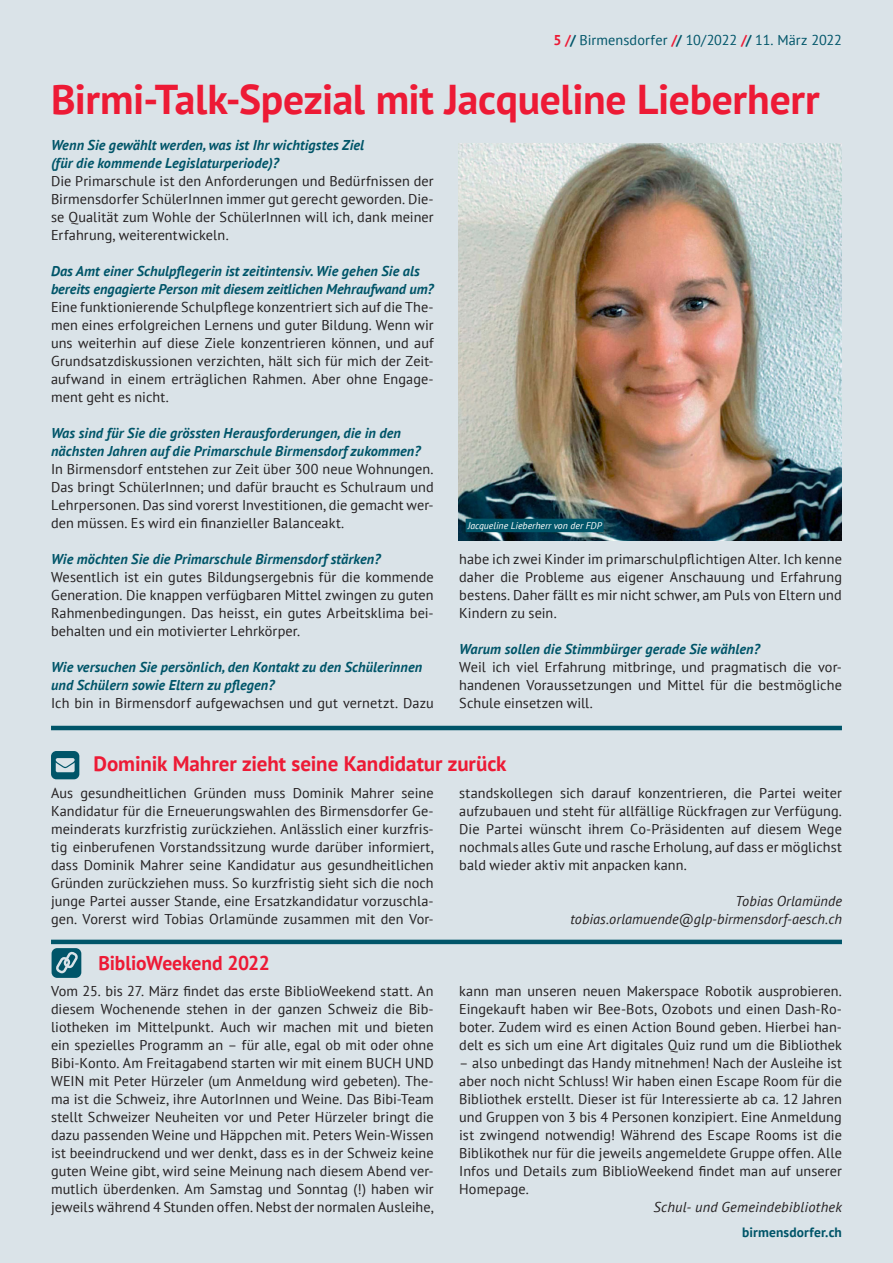
<style>
.page{position:relative;width:893px;height:1263px;background:#dae3e8}
.page>*{position:absolute;margin:0;border:0;box-sizing:border-box;transform-origin:0 0}
.t1{font:700 41.55px "PT Sans";letter-spacing:-.01em;color:#ed1a35}
.t2{font:700 21px "PT Sans";letter-spacing:-.005em;color:#ed1a35}
.t3{font:700 19.95px "PT Sans";letter-spacing:-.01em;color:#ed1a35}
.t4{font:14.25px/18px "PT Sans";letter-spacing:.005em;color:#231f20;text-align:justify}
.t5{font:italic 700 14.25px/18px "PT Sans";letter-spacing:.01em;color:#005569}
.t6{font:italic 14.25px/18px "PT Sans";letter-spacing:.01em;color:#231f20;text-align:right}
.t7{font:14.25px "PT Sans";letter-spacing:.005em;color:#005569}
.t8{font:700 13.5px "PT Sans";letter-spacing:.01em;color:#005569}
.t9{font:italic 9.75px "PT Sans";color:#fff}
.s1{font-weight:700;color:#ed1a35}
.s2{font-weight:700}
</style>
<div class="page">
<img style="left:459px;top:144px;width:383px;height:396px">
<div style="left:466px;top:519px;width:138px;height:13px;background:#005569"></div>
<hr style="left:51px;top:726px;width:791px;height:4px;background:#005569">
<hr style="left:51px;top:940px;width:791px;height:4px;background:#005569">
<svg style="left:51px;top:751px;width:28px;height:28px"></svg>
<svg style="left:52px;top:948px;width:29px;height:30px"></svg>
<p class="t7" style="left:553px;top:31px;width:290px"><span class="s1">5 /</span><span class="s2">/</span> Birmensdorfer <span class="s1">/</span><span class="s2">/</span> 10/2022 <span class="s1">/</span><span class="s2">/</span> 11. März 2022</p>
<h1 class="t1" style="left:51px;top:71px;width:770px">Birmi-Talk-Spezial mit Jacqueline Lieberherr</h1>
<p class="t5" style="left:51px;top:135px;width:315px">Wenn Sie gewählt werden, was ist Ihr wichtigstes Ziel (für die kommende Legislaturperiode)?</p>
<p class="t4" style="left:51px;top:171px;width:384px">Die Primarschule ist den Anforderungen und Bedürfnissen der Birmensdorfer SchülerInnen immer gut gerecht geworden. Die&shy;se Qualität zum Wohle der SchülerInnen will ich, dank meiner Erfahrung, weiterentwickeln.</p>
<p class="t5" style="left:51px;top:261px;width:384px">Das Amt einer Schulpflegerin ist zeitintensiv. Wie gehen Sie als bereits engagierte Person mit diesem zeitlichen Mehraufwand um?</p>
<p class="t4" style="left:51px;top:297px;width:384px">Eine funktionierende Schulpflege konzentriert sich auf die The&shy;men eines erfolgreichen Lernens und guter Bildung. Wenn wir uns weiterhin auf diese Ziele konzentrieren können, und auf Grundsatzdiskussionen verzichten, hält sich für mich der Zeit&shy;aufwand in einem erträglichen Rahmen. Aber ohne Engage&shy;ment geht es nicht.</p>
<p class="t5" style="left:51px;top:423px;width:371px">Was sind für Sie die grössten Herausforderungen, die in den nächsten Jahren auf die Primarschule Birmensdorf zukommen?</p>
<p class="t4" style="left:51px;top:459px;width:384px">In Birmensdorf entstehen zur Zeit über 300 neue Wohnungen.<br>Das bringt SchülerInnen; und dafür braucht es Schulraum und Lehrpersonen. Das sind vorerst Investitionen, die gemacht wer&shy;den müssen. Es wird ein finanzieller Balanceakt.</p>
<p class="t5" style="left:51px;top:549px;width:331px">Wie möchten Sie die Primarschule Birmensdorf stärken?</p>
<p class="t4" style="left:51px;top:567px;width:384px">Wesentlich ist ein gutes Bildungsergebnis für die kommende Generation. Die knappen verfügbaren Mittel zwingen zu guten Rahmenbedingungen. Das heisst, ein gutes Arbeitsklima bei&shy;behalten und ein motivierter Lehrkörper.</p>
<p class="t5" style="left:51px;top:657px;width:373px">Wie versuchen Sie persönlich, den Kontakt zu den Schülerinnen und Schülern sowie Eltern zu pflegen?</p>
<p class="t4" style="left:51px;top:693px;width:384px">Ich bin in Birmensdorf aufgewachsen und gut vernetzt. Dazu</p>
<p class="t9" style="left:468px;top:519px;width:136px">Jacqueline Lieberherr von der FDP</p>
<p class="t4" style="left:459px;top:549px;width:384px">habe ich zwei Kinder im primarschulpflichtigen Alter. Ich kenne daher die Probleme aus eigener Anschauung und Erfahrung bestens. Daher fällt es mir nicht schwer, am Puls von Eltern und Kindern zu sein.</p>
<p class="t5" style="left:459px;top:639px;width:302px">Warum sollen die Stimmbürger gerade Sie wählen?</p>
<p class="t4" style="left:459px;top:657px;width:384px">Weil ich viel Erfahrung mitbringe, und pragmatisch die vor&shy;handenen Voraussetzungen und Mittel für die bestmögliche Schule einsetzen will.</p>
<h2 class="t2" style="left:94px;top:750px;width:415px">Dominik Mahrer zieht seine Kandidatur zurück</h2>
<p class="t4" style="left:51px;top:783px;width:384px">Aus gesundheitlichen Gründen muss Dominik Mahrer seine Kandidatur für die Erneuerungswahlen des Birmensdorfer Ge&shy;meinderats kurzfristig zurückziehen. Anlässlich einer kurzfris&shy;tig einberufenen Vorstandssitzung wurde darüber informiert, dass Dominik Mahrer seine Kandidatur aus gesundheitlichen Gründen zurückziehen muss. So kurzfristig sieht sich die noch junge Partei ausser Stande, eine Ersatzkandidatur vorzuschla&shy;gen. Vorerst wird Tobias Orlamünde zusammen mit den Vor-</p>
<p class="t4" style="left:459px;top:783px;width:384px">standskollegen sich darauf konzentrieren, die Partei weiter aufzubauen und steht für allfällige Rückfragen zur Verfügung.<br>Die Partei wünscht ihrem Co-Präsidenten auf diesem Wege nochmals alles Gute und rasche Erholung, auf dass er möglichst bald wieder aktiv mit anpacken kann.</p>
<p class="t6" style="left:570px;top:891px;width:273px">Tobias Orlamünde tobias.orlamuende@glp-birmensdorf-aesch.ch</p>
<h3 class="t3" style="left:98px;top:949px;width:173px">BiblioWeekend 2022</h3>
<p class="t4" style="left:51px;top:981px;width:384px">Vom 25. bis 27. März findet das erste BiblioWeekend statt. An diesem Wochenende stehen in der ganzen Schweiz die Bib&shy;liotheken im Mittelpunkt. Auch wir machen mit und bieten ein spezielles Programm an – für alle, egal ob mit oder ohne Bibi-Konto. Am Freitagabend starten wir mit einem BUCH UND WEIN mit Peter Hürzeler (um Anmeldung wird gebeten). The&shy;ma ist die Schweiz, ihre AutorInnen und Weine. Das Bibi-Team stellt Schweizer Neuheiten vor und Peter Hürzeler bringt die dazu passenden Weine und Häppchen mit. Peters Wein-Wissen ist beeindruckend und wer denkt, dass es in der Schweiz keine guten Weine gibt, wird seine Meinung nach diesem Abend ver&shy;mutlich überdenken. Am Samstag und Sonntag (!) haben wir jeweils während 4 Stunden offen. Nebst der normalen Ausleihe,</p>
<p class="t4" style="left:459px;top:981px;width:384px">kann man unseren neuen Makerspace Robotik ausprobieren.<br>Eingekauft haben wir Bee-Bots, Ozobots und einen Dash-Ro&shy;boter. Zudem wird es einen Action Bound geben. Hierbei han&shy;delt es sich um eine Art digitales Quiz rund um die Bibliothek</p>
<p class="t4" style="left:459px;top:1053px;width:384px">– also unbedingt das Handy mitnehmen! Nach der Ausleihe ist aber noch nicht Schluss! Wir haben einen Escape Room für die Bibliothek erstellt. Dieser ist für Interessierte ab ca. 12 Jahren und Gruppen von 3 bis 4 Personen konzipiert. Eine Anmeldung ist zwingend notwendig! Während des Escape Rooms ist die Biblikothek nur für die jeweils angemeldete Gruppe offen. Alle Infos und Details zum BiblioWeekend findet man auf unserer Homepage.</p>
<p class="t6" style="left:654px;top:1197px;width:190px">Schul- und Gemeindebibliothek</p>
<p class="t8" style="left:742px;top:1224px;width:101px">birmensdorfer.ch</p>
</div>
